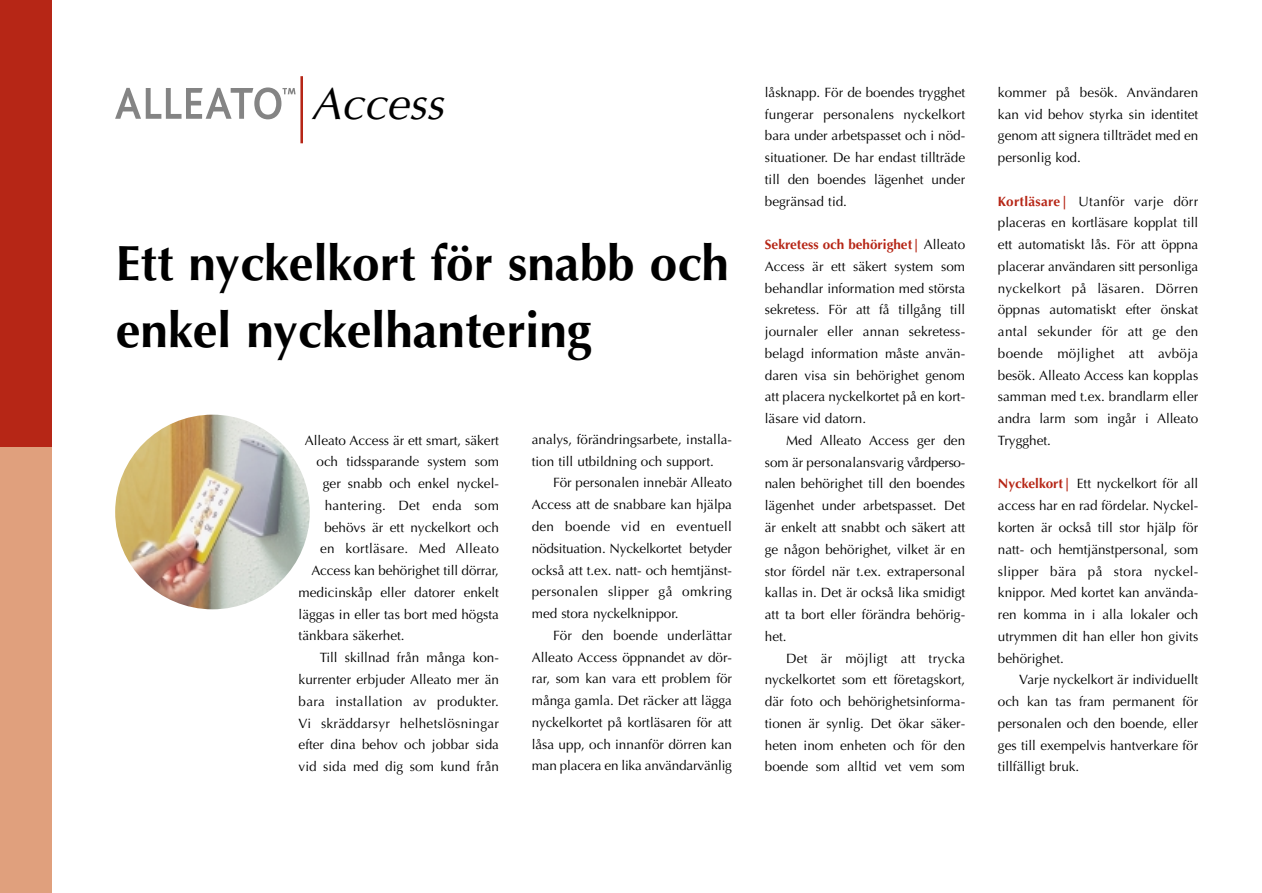
<style>
.page{position:relative;width:1262px;height:893px;background:#fff}
.page>*{position:absolute;margin:0;border:0;box-sizing:border-box;transform-origin:0 0}
.t1{font:700 49.5px/67.5px "Optima";color:#000}
.t2{font:italic 45px "Optima";color:#000}
.t3{font:13.5px/21.8px "Optima";color:#000;text-align:justify}
.t4{font:13.5px "Optima";letter-spacing:.02em;color:#000}
.s1{font-weight:700;color:#b62616}
</style>
<div class="page">
<div style="left:0;top:408px;width:51px;height:484px;background:#e0a07d"></div>
<div style="left:0;top:0;width:51px;height:446px;background:#b62616"></div>
<img style="left:115px;top:414px;width:195px;height:195px;border-radius:50%">
<hr style="left:300px;top:76px;width:3px;height:67px;background:#b62616">
<svg style="left:115px;top:87px;width:181px;height:32px"></svg>
<h2 class="t2" style="left:311px;top:85px;width:134px">Access</h2>
<h1 class="t1" style="left:116px;top:234px;width:615px">Ett nyckelkort för snabb och enkel nyckelhantering</h1>
<p class="t3" style="left:305px;top:430px;width:196px">Alleato Access är ett smart, säkert</p>
<p class="t3" style="left:316px;top:452px;width:184px">och tidssparande system som</p>
<p class="t3" style="left:323px;top:474px;width:178px">ger snabb och enkel nyckel-</p>
<p class="t4" style="left:325px;top:499px;width:176px">hantering. Det enda som</p>
<p class="t3" style="left:324px;top:517px;width:176px">behövs är ett nyckelkort och</p>
<p class="t4" style="left:320px;top:543px;width:180px">en kortläsare. Med Alleato</p>
<p class="t3" style="left:311px;top:561px;width:189px">Access kan behörighet till dörrar,</p>
<p class="t3" style="left:299px;top:582px;width:202px">medicinskåp eller datorer enkelt</p>
<p class="t3" style="left:299px;top:604px;width:202px">läggas in eller tas bort med högsta</p>
<p class="t3" style="left:299px;top:626px;width:107px">tänkbara säkerhet.</p>
<p class="t3" style="left:320px;top:648px;width:180px">Till skillnad från många kon-</p>
<p class="t3" style="left:299px;top:669px;width:202px">kurrenter erbjuder Alleato mer än</p>
<p class="t4" style="left:299px;top:695px;width:202px">bara installation av produkter.</p>
<p class="t4" style="left:299px;top:717px;width:202px">Vi skräddarsyr helhetslösningar</p>
<p class="t3" style="left:299px;top:735px;width:202px">efter dina behov och jobbar sida</p>
<p class="t3" style="left:299px;top:756px;width:202px">vid sida med dig som kund från</p>
<p class="t3" style="left:532px;top:430px;width:202px">analys, förändringsarbete, installa&shy;tion till utbildning och support.</p>
<p class="t3" style="left:532px;top:473px;width:202px;text-indent:21px">För personalen innebär Alleato Access att de snabbare kan hjälpa den boende vid en eventuell nödsituation. Nyckelkortet betyder också att t.ex. natt- och hemtjänst&shy;personalen slipper gå omkring med stora nyckelknippor.</p>
<p class="t3" style="left:532px;top:625px;width:202px;text-indent:21px">För den boende underlättar Alleato Access öppnandet av dör&shy;rar, som kan vara ett problem för många gamla. Det räcker att lägga nyckelkortet på kortläsaren för att låsa upp, och innanför dörren kan man placera en lika användarvänlig</p>
<p class="t3" style="left:765px;top:83px;width:202px">låsknapp. För de boendes trygghet fungerar personalens nyckelkort bara under arbetspasset och i nöd&shy;situationer. De har endast tillträde till den boendes lägenhet under begränsad tid.</p>
<p class="t3" style="left:765px;top:235px;width:202px"><span class="s1">Sekretess och behörighet|</span> Alleato Access är ett säkert system som behandlar information med största sekretess. För att få tillgång till journaler eller annan sekretess&shy;belagd information måste använ&shy;daren visa sin behörighet genom att placera nyckelkortet på en kort&shy;läsare vid datorn.</p>
<p class="t3" style="left:765px;top:431px;width:202px;text-indent:21px">Med Alleato Access ger den som är personalansvarig vårdperso&shy;nalen behörighet till den boendes lägenhet under arbetspasset. Det är enkelt att snabbt och säkert att ge någon behörighet, vilket är en stor fördel när t.ex. extrapersonal kallas in. Det är också lika smidigt att ta bort eller förändra behörig&shy;het.</p>
<p class="t3" style="left:765px;top:648px;width:202px;text-indent:21px">Det är möjligt att trycka nyckelkortet som ett företagskort, där foto och behörighetsinforma&shy;tionen är synlig. Det ökar säker&shy;heten inom enheten och för den boende som alltid vet vem som</p>
<p class="t3" style="left:998px;top:83px;width:202px">kommer på besök. Användaren kan vid behov styrka sin identitet genom att signera tillträdet med en personlig kod.</p>
<p class="t3" style="left:998px;top:191px;width:202px"><span class="s1">Kortläsare|</span> Utanför varje dörr placeras en kortläsare kopplat till ett automatiskt lås. För att öppna placerar användaren sitt personliga nyckelkort på läsaren. Dörren öppnas automatiskt efter önskat antal sekunder för att ge den boende möjlighet att avböja besök. Alleato Access kan kopplas samman med t.ex. brandlarm eller andra larm som ingår i Alleato Trygghet.</p>
<p class="t3" style="left:998px;top:474px;width:202px"><span class="s1">Nyckelkort|</span> Ett nyckelkort för all access har en rad fördelar. Nyckel&shy;korten är också till stor hjälp för natt- och hemtjänstpersonal, som slipper bära på stora nyckel&shy;knippor. Med kortet kan använda&shy;ren komma in i alla lokaler och utrymmen dit han eller hon givits behörighet.</p>
<p class="t3" style="left:998px;top:670px;width:202px;text-indent:21px">Varje nyckelkort är individuellt och kan tas fram permanent för personalen och den boende, eller ges till exempelvis hantverkare för tillfälligt bruk.</p>
</div>
